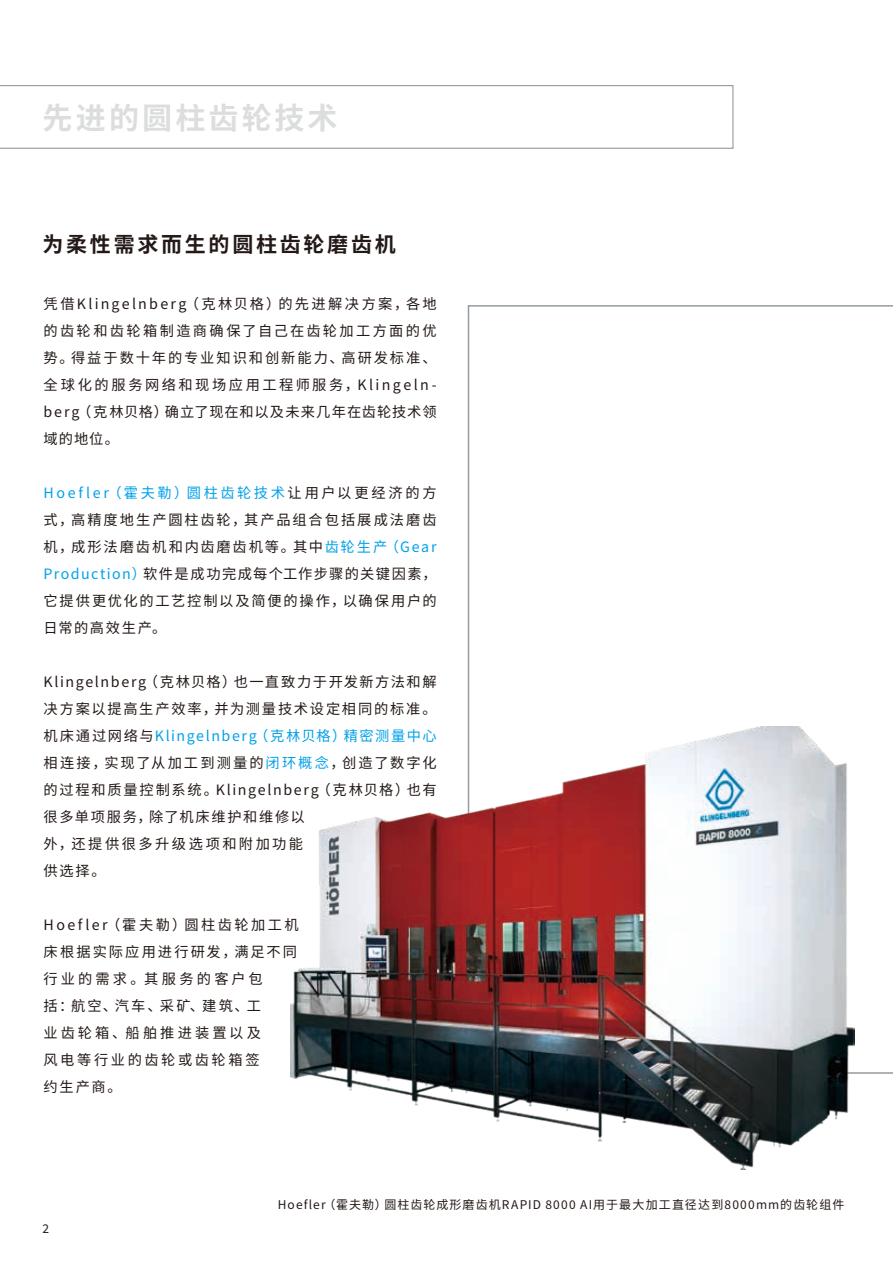
<style>
.page{position:relative;width:893px;height:1263px;background:#fff}
.page>*{position:absolute;margin:0;border:0;box-sizing:border-box;transform-origin:0 0}
.t1{font:700 30px "Noto Sans SC";letter-spacing:.105em;color:#dcdddd}
.t2{font:700 21px "Noto Sans SC";letter-spacing:.13em;color:#231916}
.t3{font:14.25px/27px "Noto Sans SC";letter-spacing:.125em;color:#231916;text-align:justify}
.t4{font:14.25px/27px "Noto Sans SC";letter-spacing:.175em;color:#231916}
.t5{font:12px "Noto Sans SC";letter-spacing:.095em;color:#231916}
.s1{color:#00a1e9}
</style>
<div class="page">
<svg style="left:468px;top:305px;width:425px;height:769px"></svg>
<img style="left:290px;top:726px;width:565px;height:444px">
<svg style="left:0;top:85px;width:733px;height:64px"></svg>
<h1 class="t1" style="left:43px;top:101px;width:296px">先进的圆柱齿轮技术</h1>
<h2 class="t2" style="left:43px;top:232px;width:355px">为柔性需求而生的圆柱齿轮磨齿机</h2>
<p class="t3" style="left:44px;top:291px;width:395px">凭借Klingelnberg（克林贝格）的先进解决方案，各地的齿轮和齿轮箱制造商确保了自己在齿轮加工方面的优势。得益于数十年的专业知识和创新能力、高研发标准、全球化的服务网络和现场应用工程师服务，Klingeln&shy;berg（克林贝格）确立了现在和以及未来几年在齿轮技术领域的地位。</p>
<p class="t3" style="left:44px;top:480px;width:395px"><span class="s1">Hoefler（霍夫勒）圆柱齿轮技术</span>让用户以更经济的方式，高精度地生产圆柱齿轮，其产品组合包括展成法磨齿机，成形法磨齿机和内齿磨齿机等。其中<span class="s1">齿轮生产（Gear Production）</span>软件是成功完成每个工作步骤的关键因素，它提供更优化的工艺控制以及简便的操作，以确保用户的日常的高效生产。</p>
<p class="t3" style="left:44px;top:669px;width:395px;text-align:left">Klingelnberg（克林贝格）也一直致力于开发新方法和解决方案以提高生产效率，并为测量技术设定相同的标准。机床通过网络与<span class="s1">Klingelnberg（克林贝格）精密测量中心</span>相连接，实现了从加工到测量的<span class="s1">闭环概念</span>，创造了数字化的过程和质量控制系统。Klingelnberg（克林贝格）也有很多单项服务，除了机床维护和维修以<br>外，还提供很多升级选项和附加功能<br>供选择。</p>
<p class="t4" style="left:44px;top:912px;width:256px">Hoefler（霍夫勒）圆柱齿轮加工机床根据实际应用进行研发，满足不同行业的需求。其服务的客户包<br>括：航空、汽车、采矿、建筑、工<br>业齿轮箱、船舶推进装置以及<br>风电等行业的齿轮或齿轮箱签<br>约生产商。</p>
<p class="t5" style="left:43px;top:1222px;width:8px">2</p>
<p class="t5" style="left:278px;top:1197px;width:568px">Hoefler（霍夫勒）圆柱齿轮成形磨齿机RAPID 8000 AI用于最大加工直径达到8000mm的齿轮组件</p>
</div>
